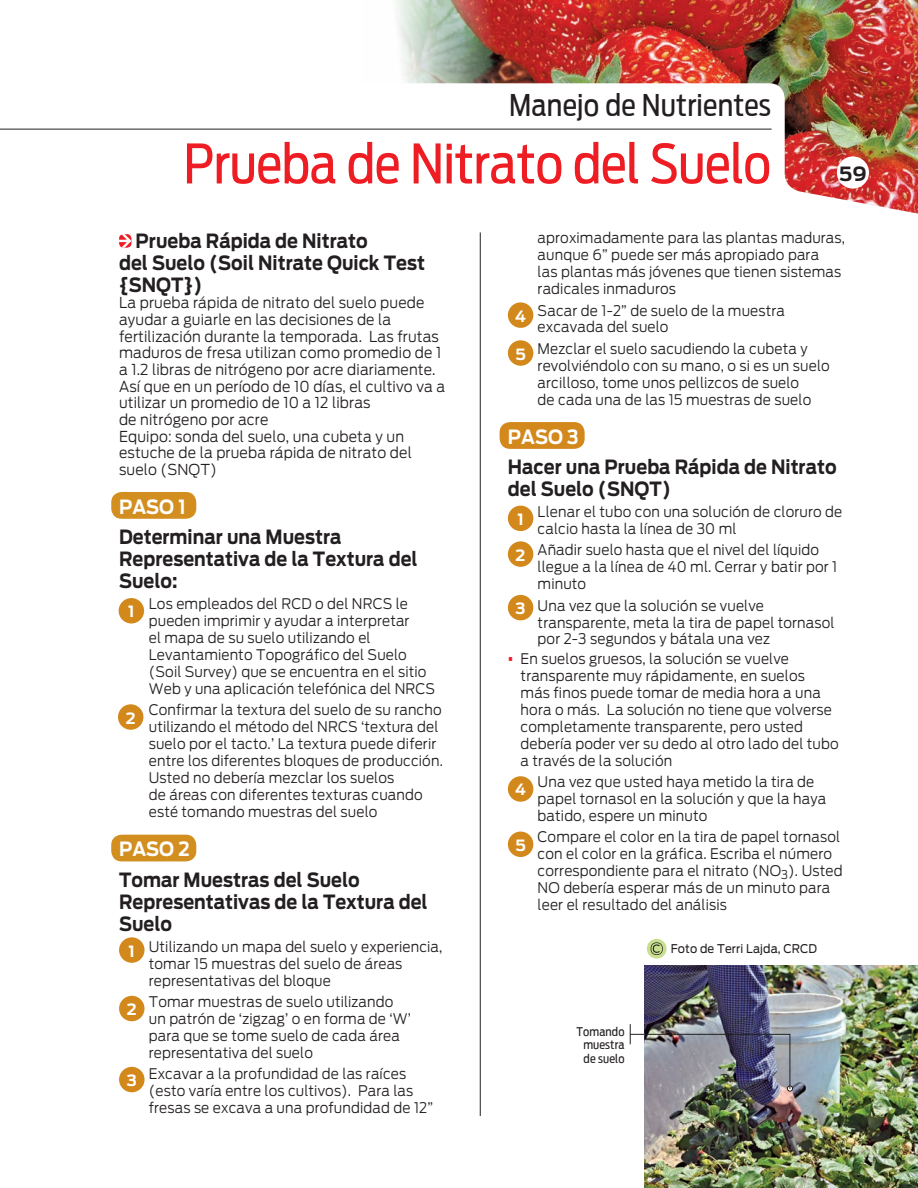
<style>
.page{position:relative;width:918px;height:1188px;background:#fff}
.page>*{position:absolute;margin:0;border:0;box-sizing:border-box;transform-origin:0 0}
.t1{font:54px "Antenna Cond";letter-spacing:-.01em;color:#ee1d23}
.t2{font:30px "Antenna Cond";letter-spacing:.005em;color:#231f20}
.Subtitulo{font:700 19.5px/22px "Antenna";color:#231f20;scale:.9 1}
.Subtitulo-2{font:700 19.5px "Antenna";color:#fff;scale:.9 1}
.Subtitulo-3{font:700 19.5px "Antenna";color:#231f20}
.t3{font:700 15.45px "Antenna";color:#fff}
.Texto_general{font:300 15px/16.6px "Antenna";letter-spacing:.01em;color:#231f20;scale:.94 1}
.Texto_general-2{font:300 14.55px/17px "Antenna";letter-spacing:.01em;color:#231f20;scale:.94 1}
.Puntos{font:300 14.55px/17px "Antenna";letter-spacing:.01em;color:#231f20;scale:.94 1}
.Nutricion{font:12px "Antenna";letter-spacing:.01em;color:#231f20;scale:.94 1}
.Explicacion_dere{font:12px "Antenna Cond";letter-spacing:.01em;color:#231f20}
.s1{font-family:"Antenna Cond";font-weight:700;font-size:16.5px;color:#ee1d23}
</style>
<div class="page">
<img style="left:363px;top:0;width:555px;height:214px">
<div style="left:837px;top:156px;width:32px;height:33px;background:#fff;border-radius:50%"></div>
<img style="left:644px;top:965px;width:274px;height:223px">
<hr style="left:0;top:129px;width:772px;height:1px;background:#231f20">
<svg style="left:647px;top:939px;width:20px;height:20px"></svg>
<svg style="left:651px;top:942px;width:12px;height:13px"></svg>
<div style="left:500px;top:422px;width:85px;height:27px;background:#d3881b;border-radius:10px"></div>
<div style="left:111px;top:492px;width:85px;height:27px;background:#d28f20;border-radius:10px"></div>
<div style="left:111px;top:835px;width:85px;height:26px;background:#d28f20;border-radius:10px"></div>
<svg style="left:119px;top:234px;width:12px;height:14px"></svg>
<div style="left:119px;top:598px;width:25px;height:26px;background:#d3881b;border-radius:50%"></div>
<div style="left:118px;top:704px;width:25px;height:26px;background:#d3881b;border-radius:50%"></div>
<div style="left:508px;top:302px;width:25px;height:26px;background:#d3881b;border-radius:50%"></div>
<div style="left:508px;top:340px;width:25px;height:26px;background:#d3881b;border-radius:50%"></div>
<div style="left:508px;top:506px;width:25px;height:25px;background:#d3881b;border-radius:50%"></div>
<div style="left:508px;top:541px;width:25px;height:26px;background:#d3881b;border-radius:50%"></div>
<div style="left:508px;top:595px;width:25px;height:25px;background:#d3881b;border-radius:50%"></div>
<div style="left:508px;top:776px;width:25px;height:26px;background:#d3881b;border-radius:50%"></div>
<div style="left:508px;top:832px;width:25px;height:25px;background:#d3881b;border-radius:50%"></div>
<hr style="left:480px;top:232px;width:1px;height:884px;background:#231f20">
<div style="left:119px;top:937px;width:26px;height:26px;background:#d3881b;border-radius:50%"></div>
<div style="left:119px;top:996px;width:26px;height:25px;background:#d3881b;border-radius:50%"></div>
<div style="left:119px;top:1067px;width:26px;height:25px;background:#d3881b;border-radius:50%"></div>
<img style="left:630px;top:1024px;width:163px;height:68px">
<p class="t2" style="left:509px;top:88px;width:263px">Manejo de Nutrientes</p>
<p class="t1" style="left:183px;top:132px;width:589px">Prueba de Nitrato del Suelo</p>
<p class="Subtitulo-3" style="left:839px;top:162px;width:29px">59</p>
<p class="Subtitulo" style="left:119px;top:230px;width:341px;text-indent:17px">Prueba Rápida de Nitrato<br>del Suelo (Soil Nitrate Quick Test {SNQT})</p>
<p class="Texto_general" style="left:119px;top:295px;width:349px">La prueba rápida de nitrato del suelo puede ayudar a guiarle en las decisiones de la fertilización durante la temporada. Las frutas maduros de fresa utilizan como promedio de 1 a 1.2 libras de nitrógeno por acre diariamente.<br>Así que en un período de 10 días, el cultivo va a utilizar un promedio de 10 a 12 libras<br>de nitrógeno por acre</p>
<p class="Texto_general" style="left:119px;top:428px;width:313px">Equipo: sonda del suelo, una cubeta y un estuche de la prueba rápida de nitrato del suelo (SNQT)</p>
<p class="Subtitulo-2" style="left:119px;top:495px;width:76px">PASO 1</p>
<p class="Subtitulo" style="left:119px;top:526px;width:333px">Determinar una Muestra<br>Representativa de la Textura del<br>Suelo:</p>
<p class="Texto_general-2" style="left:149px;top:596px;width:306px">Los empleados del RCD o del NRCS le pueden imprimir y ayudar a interpretar<br>el mapa de su suelo utilizando el Levantamiento Topográfico del Suelo (Soil Survey) que se encuentra en el sitio Web y una aplicación telefónica del NRCS</p>
<p class="Texto_general-2" style="left:149px;top:702px;width:314px">Confirmar la textura del suelo de su rancho utilizando el método del NRCS ‘textura del suelo por el tacto.’ La textura puede diferir entre los diferentes bloques de producción.<br>Usted no debería mezclar los suelos<br>de áreas con diferentes texturas cuando esté tomando muestras del suelo</p>
<p class="Subtitulo-2" style="left:119px;top:837px;width:80px">PASO 2</p>
<p class="Subtitulo" style="left:119px;top:869px;width:344px">Tomar Muestras del Suelo<br>Representativas de la Textura del<br>Suelo</p>
<p class="Texto_general-2" style="left:149px;top:938px;width:314px">Utilizando un mapa del suelo y experiencia, tomar 15 muestras del suelo de áreas representativas del bloque</p>
<p class="Texto_general-2" style="left:149px;top:993px;width:281px">Tomar muestras de suelo utilizando un patrón de ‘zigzag’ o en forma de ‘W’ para que se tome suelo de cada área representativa del suelo</p>
<p class="Texto_general-2" style="left:149px;top:1065px;width:304px">Excavar a la profundidad de las raíces (esto varía entre los cultivos). Para las fresas se excava a una profundidad de 12”</p>
<p class="t3" style="left:128px;top:602px;width:8px">1</p>
<p class="t3" style="left:126px;top:709px;width:11px">2</p>
<p class="t3" style="left:129px;top:942px;width:8px">1</p>
<p class="t3" style="left:127px;top:1000px;width:11px">2</p>
<p class="t3" style="left:127px;top:1071px;width:12px">3</p>
<p class="Texto_general-2" style="left:538px;top:230px;width:329px">aproximadamente para las plantas maduras, aunque 6” puede ser más apropiado para<br>las plantas más jóvenes que tienen sistemas radicales inmaduros</p>
<p class="Texto_general-2" style="left:538px;top:302px;width:265px">Sacar de 1-2” de suelo de la muestra excavada del suelo</p>
<p class="Texto_general-2" style="left:538px;top:340px;width:312px">Mezclar el suelo sacudiendo la cubeta y revolviéndolo con su mano, o si es un suelo arcilloso, tome unos pellizcos de suelo<br>de cada una de las 15 muestras de suelo</p>
<p class="Subtitulo-2" style="left:508px;top:425px;width:80px">PASO 3</p>
<p class="Subtitulo" style="left:508px;top:456px;width:367px">Hacer una Prueba Rápida de Nitrato del Suelo (SNQT)</p>
<p class="Texto_general-2" style="left:538px;top:504px;width:326px">Llenar el tubo con una solución de cloruro de calcio hasta la línea de 30 ml</p>
<p class="Texto_general-2" style="left:538px;top:542px;width:320px">Añadir suelo hasta que el nivel del líquido llegue a la línea de 40 ml. Cerrar y batir por 1 minuto</p>
<p class="Texto_general-2" style="left:538px;top:597px;width:317px">Una vez que la solución se vuelve transparente, meta la tira de papel tornasol por 2-3 segundos y bátala una vez</p>
<p class="Puntos" style="left:521px;top:651px;width:340px;text-indent:-13px"><span class="s1">•</span> En suelos gruesos, la solución se vuelve transparente muy rápidamente, en suelos<br>más finos puede tomar de media hora a una hora o más. La solución no tiene que volverse completamente transparente, pero usted debería poder ver su dedo al otro lado del tubo a través de la solución</p>
<p class="Texto_general-2" style="left:538px;top:774px;width:309px">Una vez que usted haya metido la tira de papel tornasol en la solución y que la haya batido, espere un minuto</p>
<p class="Texto_general-2" style="left:538px;top:829px;width:326px">Compare el color en la tira de papel tornasol con el color en la gráfica. Escriba el número correspondiente para el nitrato (NO<sub>3</sub>). Usted NO debería esperar más de un minuto para leer el resultado del análisis</p>
<p class="t3" style="left:515px;top:307px;width:12px">4</p>
<p class="t3" style="left:515px;top:345px;width:12px">5</p>
<p class="t3" style="left:517px;top:510px;width:8px">1</p>
<p class="t3" style="left:516px;top:546px;width:11px">2</p>
<p class="t3" style="left:516px;top:599px;width:12px">3</p>
<p class="t3" style="left:515px;top:781px;width:12px">4</p>
<p class="t3" style="left:515px;top:836px;width:12px">5</p>
<p class="Explicacion_dere" style="left:577px;top:1024px;width:49px">Tomando</p>
<p class="Explicacion_dere" style="left:583px;top:1038px;width:43px">muestra</p>
<p class="Explicacion_dere" style="left:584px;top:1051px;width:42px">de suelo</p>
<p class="Nutricion" style="left:671px;top:941px;width:157px">Foto de Terri Lajda, CRCD</p>
</div>
